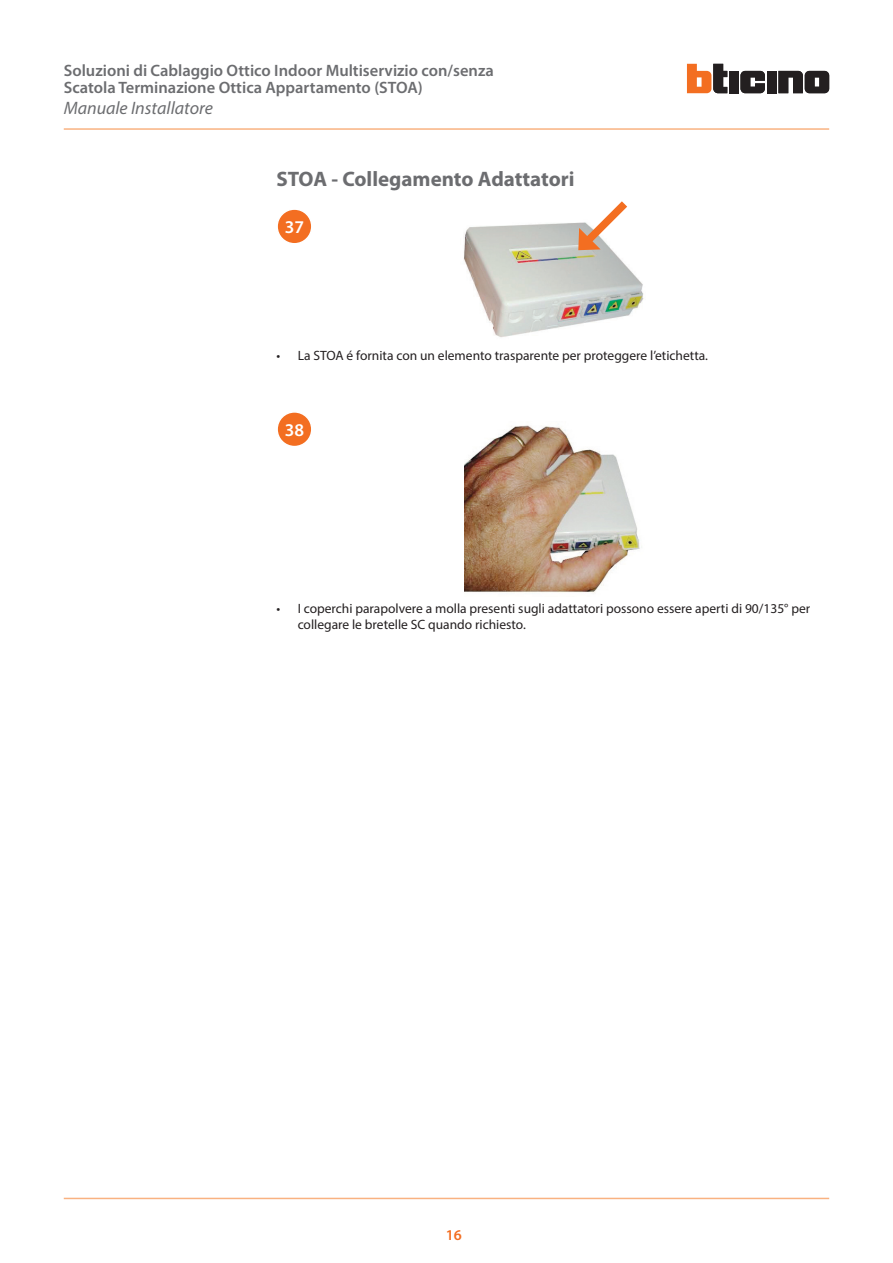
<style>
.page{position:relative;width:893px;height:1263px;background:#fff}
.page>*{position:absolute;margin:0;border:0;box-sizing:border-box;transform-origin:0 0}
.t1{font:700 21px "Myriad Pro";color:#6c6d70}
.t2{font:italic 18px "Myriad Pro";color:#6c6d70}
.t3{font:600 18px "Myriad Pro";color:#fff}
.t4{font:600 16.5px/16.5px "Myriad Pro";color:#6c6d70}
.t5{font:600 15px "Myriad Pro";color:#f36e21}
.t6{font:13.5px/16.2px "Myriad Pro";color:#231f20}
</style>
<div class="page">
<svg style="left:740px;top:71px;width:25px;height:22px"></svg>
<div style="left:767px;top:71px;width:10px;height:22px;background:#231f20"></div>
<div style="left:729px;top:71px;width:10px;height:22px;background:#231f20"></div>
<svg style="left:687px;top:64px;width:40px;height:29px"></svg>
<svg style="left:778px;top:71px;width:51px;height:22px"></svg>
<hr style="left:64px;top:128px;width:765px;height:2px;background:#f9b281">
<hr style="left:64px;top:1198px;width:765px;height:1px;background:#f9b281">
<div style="left:277px;top:209px;width:35px;height:35px;background:#f36e21;border-radius:50%"></div>
<div style="left:276px;top:208px;width:37px;height:36px;border:2px solid #fff;border-radius:50%"></div>
<div style="left:277px;top:412px;width:35px;height:35px;background:#f36e21;border-radius:50%"></div>
<div style="left:276px;top:411px;width:37px;height:36px;border:2px solid #fff;border-radius:50%"></div>
<img style="left:464px;top:223px;width:180px;height:115px">
<svg style="left:575px;top:201px;width:60px;height:53px"></svg>
<img style="left:464px;top:425px;width:176px;height:168px">
<p class="t4" style="left:64px;top:63px;width:431px">Soluzioni di Cablaggio Ottico Indoor Multiservizio con/senza<br>Scatola Terminazione Ottica Appartamento (STOA)</p>
<h2 class="t2" style="left:64px;top:97px;width:151px">Manuale Installatore</h2>
<h1 class="t1" style="left:276px;top:167px;width:300px">STOA - Collegamento Adattatori</h1>
<h2 class="t3" style="left:285px;top:217px;width:21px">37</h2>
<p class="t6" style="left:276px;top:347px;width:433px">• La STOA é fornita con un elemento trasparente per proteggere l’etichetta.</p>
<h2 class="t3" style="left:285px;top:420px;width:21px">38</h2>
<p class="t6" style="left:298px;top:600px;width:514px;text-indent:-21px">• I coperchi parapolvere a molla presenti sugli adattatori possono essere aperti di 90/135° per collegare le bretelle SC quando richiesto.</p>
<p class="t5" style="left:446px;top:1226px;width:18px">16</p>
</div>
